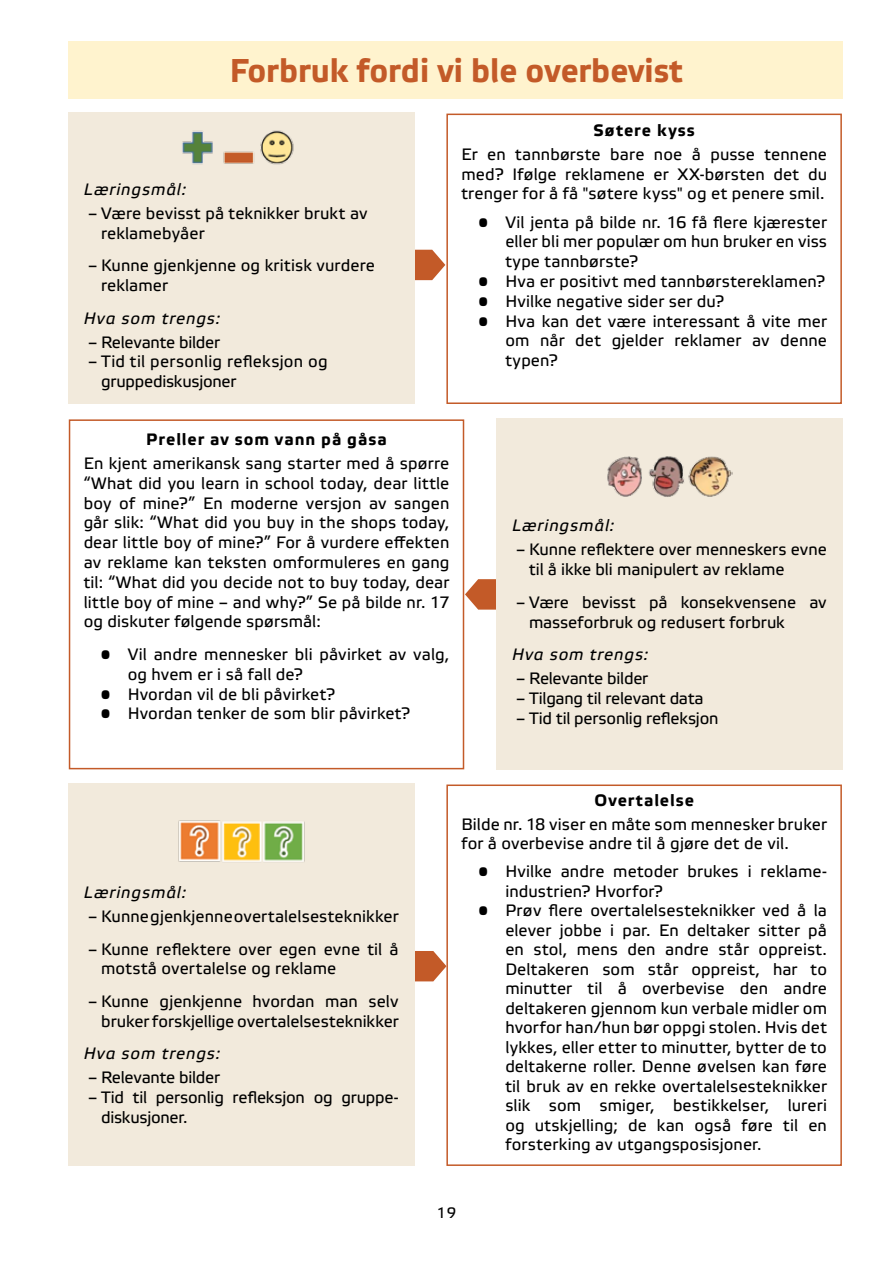
<style>
.page{position:relative;width:893px;height:1263px;background:#fff}
.page>*{position:absolute;margin:0;border:0;box-sizing:border-box;transform-origin:0 0}
.t1{font:700 33px "Etelka Text";color:#c35a28}
.t2{font:16.5px/19.8px "Etelka Text";letter-spacing:.005em;color:#000}
.t3{font:16.5px/19.8px "Etelka Text";letter-spacing:-.015em;color:#000}
.t4{font:italic 16.5px "Etelka Text";letter-spacing:.055em;color:#000}
.t5{font:700 16.5px "Etelka Text";letter-spacing:.055em;color:#000}
.t6{font:15px "Etelka Text";color:#000}
</style>
<div class="page">
<svg style="left:465px;top:579px;width:31px;height:31px"></svg>
<svg style="left:415px;top:250px;width:30px;height:30px"></svg>
<svg style="left:415px;top:951px;width:31px;height:30px"></svg>
<div style="left:68px;top:42px;width:775px;height:57px;background:#fff3ce"></div>
<div style="left:446px;top:114px;width:396px;height:290px;border:2px solid #c35a28"></div>
<div style="left:68px;top:113px;width:347px;height:291px;background:#f2eadc"></div>
<div style="left:69px;top:419px;width:395px;height:350px;border:2px solid #c35a28"></div>
<div style="left:496px;top:419px;width:347px;height:351px;background:#f2eadc"></div>
<div style="left:68px;top:784px;width:347px;height:382px;background:#f2eadc"></div>
<div style="left:446px;top:784px;width:396px;height:382px;border:2px solid #c35a28"></div>
<img style="left:607px;top:456px;width:126px;height:41px">
<img style="left:178px;top:820px;width:127px;height:42px">
<img style="left:182px;top:130px;width:112px;height:35px">
<h1 class="t1" style="left:230px;top:52px;width:454px">Forbruk fordi vi ble overbevist</h1>
<p class="t4" style="left:84px;top:180px;width:104px">Læringsmål:</p>
<p class="t2" style="left:101px;top:204px;width:268px;text-indent:-13px">– Være bevisst på teknikker brukt av reklamebyåer</p>
<p class="t2" style="left:101px;top:256px;width:276px;text-indent:-13px">– Kunne gjenkjenne og kritisk vurdere reklamer</p>
<p class="t4" style="left:84px;top:308px;width:138px">Hva som trengs:</p>
<p class="t3" style="left:88px;top:333px;width:133px">– Relevante bilder</p>
<p class="t2" style="left:101px;top:353px;width:228px;text-indent:-13px">– Tid til personlig refleksjon og gruppediskusjoner</p>
<p class="t5" style="left:593px;top:120px;width:103px">Søtere kyss</p>
<p class="t2" style="left:461px;top:145px;width:367px;text-align:justify">Er en tannbørste bare noe å pusse tennene med? Ifølge reklamene er XX-børsten det du trenger for å få "søtere kyss" og et penere smil.</p>
<p class="t2" style="left:505px;top:213px;width:323px;text-align:justify;text-indent:-27px">• Vil jenta på bilde nr. 16 få flere kjærester eller bli mer populær om hun bruker en viss type tannbørste?</p>
<p class="t2" style="left:478px;top:272px;width:348px">• Hva er positivt med tannbørstereklamen?</p>
<p class="t2" style="left:478px;top:292px;width:247px">• Hvilke negative sider ser du?</p>
<p class="t2" style="left:505px;top:312px;width:323px;text-align:justify;text-indent:-27px">• Hva kan det være interessant å vite mer om når det gjelder reklamer av denne typen?</p>
<p class="t5" style="left:146px;top:430px;width:242px">Preller av som vann på gåsa</p>
<p class="t2" style="left:84px;top:454px;width:367px;text-align:justify">En kjent amerikansk sang starter med å spørre “What did you learn in school today, dear little boy of mine?” En moderne versjon av sangen går slik: “What did you buy in the shops today, dear little boy of mine?” For å vurdere effekten av reklame kan teksten omformuleres en gang til: “What did you decide not to buy today, dear little boy of mine – and why?” Se på bilde nr. 17 og diskuter følgende spørsmål:</p>
<p class="t2" style="left:128px;top:645px;width:323px;text-indent:-27px">• Vil andre mennesker bli påvirket av valg, og hvem er i så fall de?</p>
<p class="t2" style="left:101px;top:685px;width:236px">• Hvordan vil de bli påvirket?</p>
<p class="t2" style="left:101px;top:705px;width:311px">• Hvordan tenker de som blir påvirket?</p>
<p class="t4" style="left:512px;top:516px;width:104px">Læringsmål:</p>
<p class="t2" style="left:529px;top:540px;width:299px;text-indent:-13px">– Kunne reflektere over menneskers evne til å ikke bli manipulert av reklame</p>
<p class="t2" style="left:529px;top:593px;width:299px;text-indent:-13px">– Være bevisst på konsekvensene av masseforbruk og redusert forbruk</p>
<p class="t4" style="left:512px;top:645px;width:138px">Hva som trengs:</p>
<p class="t3" style="left:516px;top:669px;width:133px">– Relevante bilder</p>
<p class="t3" style="left:516px;top:689px;width:189px">– Tilgang til relevant data</p>
<p class="t3" style="left:516px;top:709px;width:204px">– Tid til personlig refleksjon</p>
<p class="t4" style="left:84px;top:883px;width:104px">Læringsmål:</p>
<p class="t2" style="left:88px;top:907px;width:312px">– Kunne gjenkjenne overtalelsesteknikker</p>
<p class="t2" style="left:101px;top:940px;width:299px;text-indent:-13px">– Kunne reflektere over egen evne til å motstå overtalelse og reklame</p>
<p class="t2" style="left:88px;top:992px;width:312px;text-align:right">– Kunne gjenkjenne hvordan man selv bruker forskjellige overtalelsesteknikker</p>
<p class="t4" style="left:84px;top:1044px;width:138px">Hva som trengs:</p>
<p class="t3" style="left:88px;top:1068px;width:133px">– Relevante bilder</p>
<p class="t3" style="left:101px;top:1088px;width:299px;text-indent:-13px">– Tid til personlig refleksjon og gruppe&shy;diskusjoner.</p>
<p class="t5" style="left:594px;top:791px;width:101px">Overtalelse</p>
<p class="t2" style="left:461px;top:815px;width:367px">Bilde nr. 18 viser en måte som mennesker bruker for å overbevise andre til å gjøre det de vil.</p>
<p class="t2" style="left:505px;top:863px;width:323px;text-indent:-27px">• Hvilke andre metoder brukes i reklame&shy;industrien? Hvorfor?</p>
<p class="t2" style="left:505px;top:902px;width:323px;text-align:justify;text-indent:-27px">• Prøv flere overtalelsesteknikker ved å la elever jobbe i par. En deltaker sitter på en stol, mens den andre står oppreist.<br>Deltakeren som står oppreist, har to minutter til å overbevise den andre deltakeren gjennom kun verbale midler om hvorfor han/hun bør oppgi stolen. Hvis det lykkes, eller etter to minutter, bytter de to deltakerne roller. Denne øvelsen kan føre til bruk av en rekke overtalelsesteknikker slik som smiger, bestikkelser, lureri og utskjelling; de kan også føre til en forsterking av utgangsposisjoner.</p>
<p class="t6" style="left:437px;top:1204px;width:21px">19</p>
</div>
